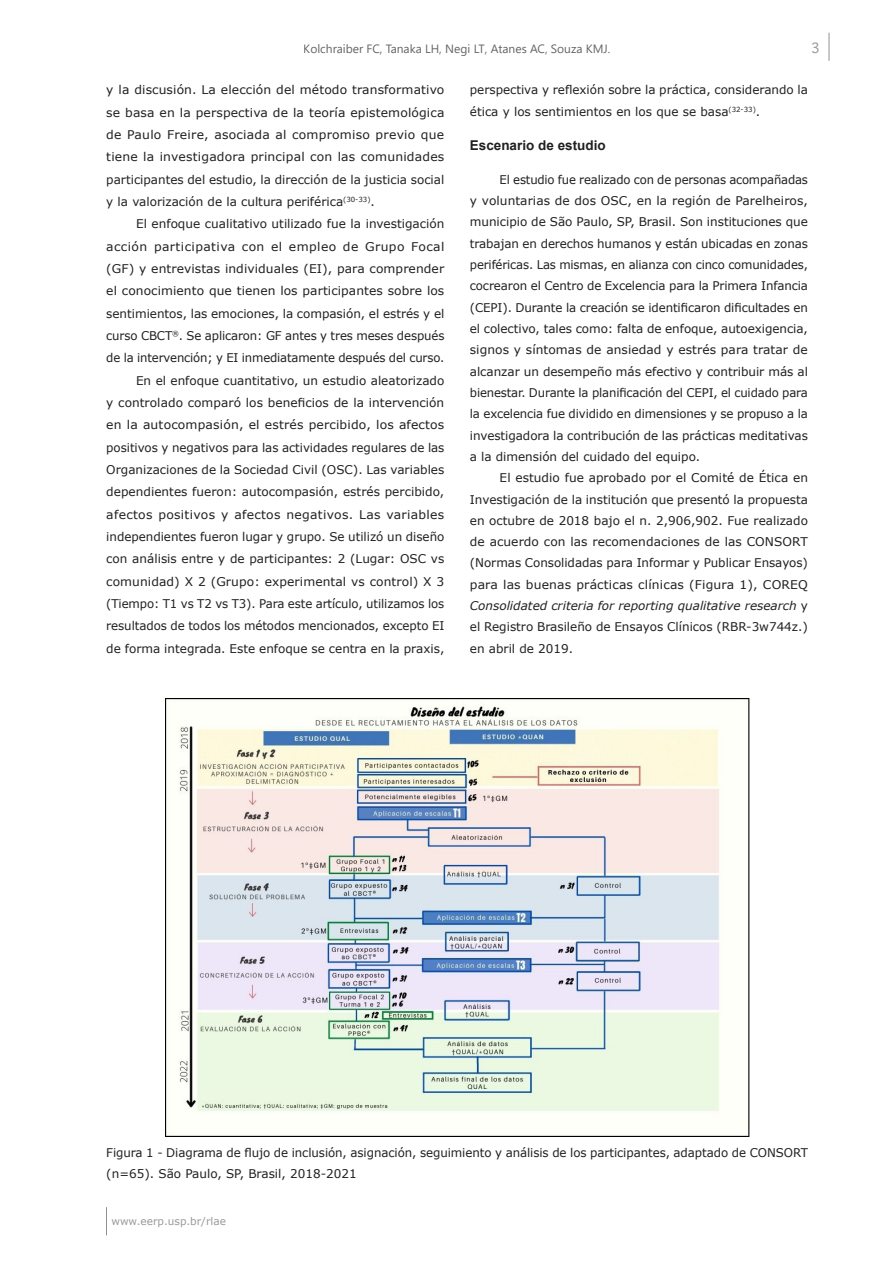
<style>
.page{position:relative;width:893px;height:1263px;background:#fff}
.page>*{position:absolute;margin:0;border:0;box-sizing:border-box;transform-origin:0 0}
.SUB2{font:700 13.5px "Arial";color:#231f20}
.t1{font:13.5px "Geneva";color:#6c6d70}
.Texto{font:12px/22.4px "Verdana";color:#231f20;text-align:justify}
.Título_de_figura{font:12px/21px "Verdana";letter-spacing:-.005em;color:#231f20}
.t2{font:12px "Segoe UI";color:#231f20}
.t3{font:10.5px "Verdana";color:#6c6d70}
.s1{font-style:italic}
</style>
<div class="page">
<svg style="left:106px;top:1207px;width:1px;height:28px"></svg>
<svg style="left:829px;top:33px;width:1px;height:28px"></svg>
<img style="left:165px;top:698px;width:584px;height:438px">
<p class="t2" style="left:304px;top:38px;width:308px">Kolchraiber FC, Tanaka LH, Negi LT, Atanes AC, Souza KMJ.</p>
<p class="t1" style="left:812px;top:40px;width:11px">3</p>
<p class="Texto" style="left:106px;top:79px;width:340px">y la discusión. La elección del método transformativo se basa en la perspectiva de la teoría epistemológica de Paulo Freire, asociada al compromiso previo que tiene la investigadora principal con las comunidades participantes del estudio, la dirección de la justicia social y la valorización de la cultura periférica<sup>(30-33)</sup>.</p>
<p class="Texto" style="left:106px;top:213px;width:340px;text-indent:30px">El enfoque cualitativo utilizado fue la investigación acción participativa con el empleo de Grupo Focal (GF) y entrevistas individuales (EI), para comprender el conocimiento que tienen los participantes sobre los sentimientos, las emociones, la compasión, el estrés y el curso CBCT<sup>®</sup>. Se aplicaron: GF antes y tres meses después de la intervención; y EI inmediatamente después del curso.</p>
<p class="Texto" style="left:106px;top:369px;width:340px;text-indent:30px">En el enfoque cuantitativo, un estudio aleatorizado y controlado comparó los beneficios de la intervención en la autocompasión, el estrés percibido, los afectos positivos y negativos para las actividades regulares de las Organizaciones de la Sociedad Civil (OSC). Las variables dependientes fueron: autocompasión, estrés percibido, afectos positivos y afectos negativos. Las variables independientes fueron lugar y grupo. Se utilizó un diseño con análisis entre y de participantes: 2 (Lugar: OSC vs comunidad) X 2 (Grupo: experimental vs control) X 3 (Tiempo: T1 vs T2 vs T3). Para este artículo, utilizamos los resultados de todos los métodos mencionados, excepto EI de forma integrada. Este enfoque se centra en la praxis,</p>
<p class="Texto" style="left:470px;top:79px;width:339px;line-height:21.3px">perspectiva y reflexión sobre la práctica, considerando la ética y los sentimientos en los que se basa<sup>(32-33)</sup>.</p>
<p class="SUB2" style="left:470px;top:135px;width:137px">Escenario de estudio</p>
<p class="Texto" style="left:470px;top:169px;width:340px;line-height:21.3px;text-indent:30px">El estudio fue realizado con de personas acompañadas y voluntarias de dos OSC, en la región de Parelheiros, municipio de São Paulo, SP, Brasil. Son instituciones que trabajan en derechos humanos y están ubicadas en zonas periféricas. Las mismas, en alianza con cinco comunidades, cocrearon el Centro de Excelencia para la Primera Infancia (CEPI). Durante la creación se identificaron dificultades en el colectivo, tales como: falta de enfoque, autoexigencia, signos y síntomas de ansiedad y estrés para tratar de alcanzar un desempeño más efectivo y contribuir más al bienestar. Durante la planificación del CEPI, el cuidado para la excelencia fue dividido en dimensiones y se propuso a la investigadora la contribución de las prácticas meditativas a la dimensión del cuidado del equipo.</p>
<p class="Texto" style="left:470px;top:467px;width:340px;line-height:21.3px;text-indent:30px">El estudio fue aprobado por el Comité de Ética en Investigación de la institución que presentó la propuesta en octubre de 2018 bajo el n. 2,906,902. Fue realizado de acuerdo con las recomendaciones de las CONSORT (Normas Consolidadas para Informar y Publicar Ensayos) para las buenas prácticas clínicas (Figura 1), COREQ <span class="s1">Consolidated criteria for reporting qualitative research</span> y el Registro Brasileño de Ensayos Clínicos (RBR-3w744z.) en abril de 2019.</p>
<p class="Título_de_figura" style="left:106px;top:1142px;width:703px">Figura 1 - Diagrama de flujo de inclusión, asignación, seguimiento y análisis de los participantes, adaptado de CONSORT (n=65). São Paulo, SP, Brasil, 2018-2021</p>
<p class="t3" style="left:111px;top:1214px;width:116px">www.eerp.usp.br/rlae</p>
</div>
